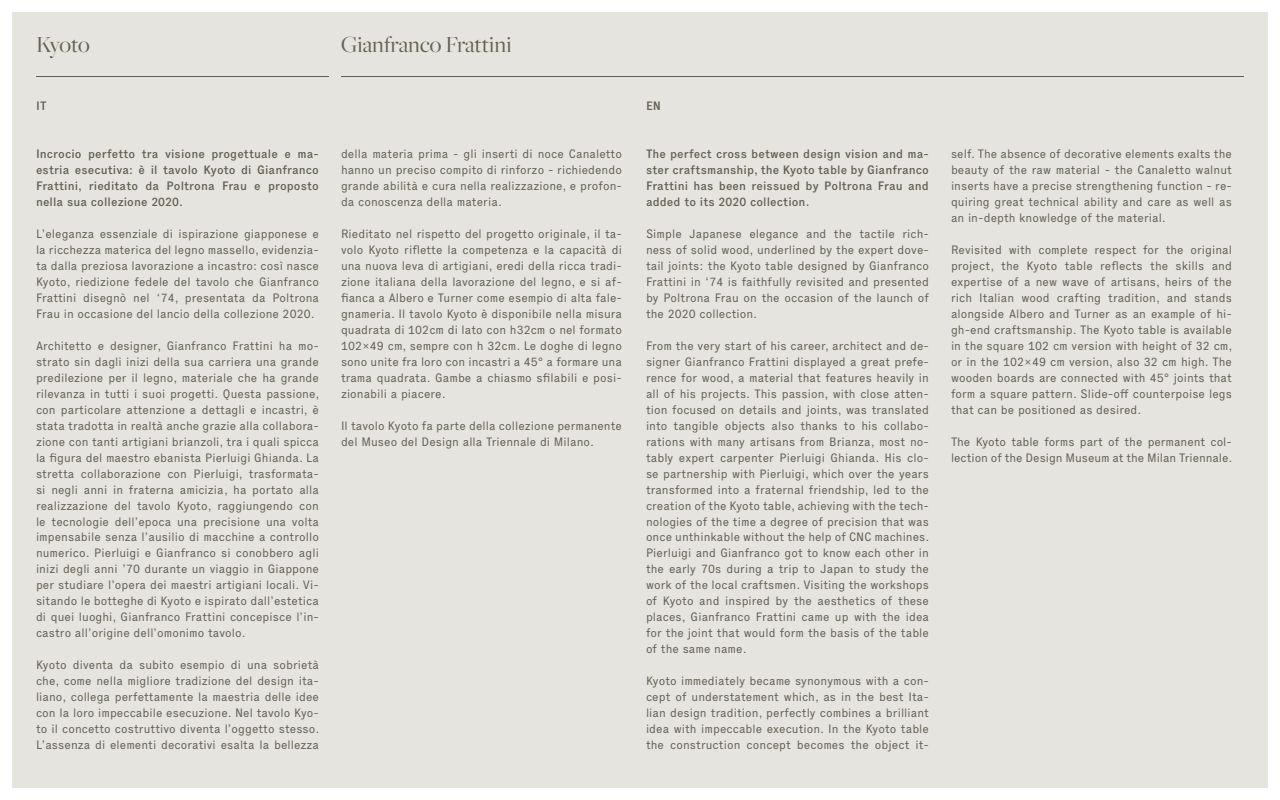
<style>
.page{position:relative;width:1280px;height:800px;background:#fff}
.page>*{position:absolute;margin:0;border:0;box-sizing:border-box;transform-origin:0 0}
.t1{font:24px "Freight Big Pro";color:#6f6d60}
.t2{font:12px/16px "Executive";letter-spacing:.005em;color:#6f6d60;text-align:justify}
.t3{font:500 12px/16px "Executive";letter-spacing:.005em;color:#6f6d60;text-align:justify}
</style>
<div class="page">
<div style="left:12px;top:12px;width:1256px;height:776px;background:#e6e4de"></div>
<hr style="left:36px;top:76px;width:293px;height:1px;background:#6f6d60">
<hr style="left:341px;top:76px;width:903px;height:1px;background:#6f6d60">
<h1 class="t1" style="left:36px;top:29px;width:55px">Kyoto</h1>
<h1 class="t1" style="left:341px;top:29px;width:172px">Gianfranco Frattini</h1>
<p class="t3" style="left:36px;top:97px;width:12px">IT</p>
<p class="t3" style="left:36px;top:145px;width:285px">Incrocio perfetto tra visione progettuale e ma&shy;estria esecutiva: è il tavolo Kyoto di Gianfranco Frattini, rieditato da Poltrona Frau e proposto nella sua collezione 2020.</p>
<p class="t2" style="left:36px;top:225px;width:285px">L’eleganza essenziale di ispirazione giapponese e la ricchezza materica del legno massello, evidenzia&shy;ta dalla preziosa lavorazione a incastro: così nasce Kyoto, riedizione fedele del tavolo che Gianfranco Frattini disegnò nel ‘74, presentata da Poltrona Frau in occasione del lancio della collezione 2020.</p>
<p class="t2" style="left:36px;top:337px;width:285px">Architetto e designer, Gianfranco Frattini ha mo&shy;strato sin dagli inizi della sua carriera una grande predilezione per il legno, materiale che ha grande rilevanza in tutti i suoi progetti. Questa passione, con particolare attenzione a dettagli e incastri, è stata tradotta in realtà anche grazie alla collabora&shy;zione con tanti artigiani brianzoli, tra i quali spicca la figura del maestro ebanista Pierluigi Ghianda. La stretta collaborazione con Pierluigi, trasformata&shy;si negli anni in fraterna amicizia, ha portato alla realizzazione del tavolo Kyoto, raggiungendo con le tecnologie dell’epoca una precisione una volta impensabile senza l’ausilio di macchine a controllo numerico. Pierluigi e Gianfranco si conobbero agli inizi degli anni ’70 durante un viaggio in Giappone per studiare l’opera dei maestri artigiani locali. Vi&shy;sitando le botteghe di Kyoto e ispirato dall’estetica di quei luoghi, Gianfranco Frattini concepisce l’in&shy;castro all’origine dell’omonimo tavolo.</p>
<p class="t2" style="left:36px;top:657px;width:285px">Kyoto diventa da subito esempio di una sobrietà che, come nella migliore tradizione del design ita&shy;liano, collega perfettamente la maestria delle idee con la loro impeccabile esecuzione. Nel tavolo Kyo&shy;to il concetto costruttivo diventa l’oggetto stesso.<br>L’assenza di elementi decorativi esalta la bellezza</p>
<p class="t2" style="left:341px;top:145px;width:283px">della materia prima - gli inserti di noce Canaletto hanno un preciso compito di rinforzo - richiedendo grande abilità e cura nella realizzazione, e profon&shy;da conoscenza della materia.</p>
<p class="t2" style="left:341px;top:225px;width:283px">Rieditato nel rispetto del progetto originale, il ta&shy;volo Kyoto riflette la competenza e la capacità di una nuova leva di artigiani, eredi della ricca tradi&shy;zione italiana della lavorazione del legno, e si af&shy;fianca a Albero e Turner come esempio di alta fale&shy;gnameria. Il tavolo Kyoto è disponibile nella misura quadrata di 102cm di lato con h32cm o nel formato 102x49 cm, sempre con h 32cm. Le doghe di legno sono unite fra loro con incastri a 45° a formare una trama quadrata. Gambe a chiasmo sfilabili e posi&shy;zionabili a piacere.</p>
<p class="t2" style="left:341px;top:417px;width:282px">Il tavolo Kyoto fa parte della collezione permanente del Museo del Design alla Triennale di Milano.</p>
<p class="t3" style="left:646px;top:97px;width:16px">EN</p>
<p class="t3" style="left:646px;top:145px;width:285px">The perfect cross between design vision and ma&shy;ster craftsmanship, the Kyoto table by Gianfranco Frattini has been reissued by Poltrona Frau and added to its 2020 collection.</p>
<p class="t2" style="left:646px;top:225px;width:285px">Simple Japanese elegance and the tactile rich&shy;ness of solid wood, underlined by the expert dove&shy;tail joints: the Kyoto table designed by Gianfranco Frattini in ‘74 is faithfully revisited and presented by Poltrona Frau on the occasion of the launch of the 2020 collection.</p>
<p class="t2" style="left:646px;top:337px;width:285px">From the very start of his career, architect and de&shy;signer Gianfranco Frattini displayed a great prefe&shy;rence for wood, a material that features heavily in all of his projects. This passion, with close atten&shy;tion focused on details and joints, was translated into tangible objects also thanks to his collabo&shy;rations with many artisans from Brianza, most no&shy;tably expert carpenter Pierluigi Ghianda. His clo&shy;se partnership with Pierluigi, which over the years transformed into a fraternal friendship, led to the creation of the Kyoto table, achieving with the tech&shy;nologies of the time a degree of precision that was once unthinkable without the help of CNC machines.<br>Pierluigi and Gianfranco got to know each other in the early 70s during a trip to Japan to study the work of the local craftsmen. Visiting the workshops of Kyoto and inspired by the aesthetics of these places, Gianfranco Frattini came up with the idea for the joint that would form the basis of the table of the same name.</p>
<p class="t2" style="left:646px;top:673px;width:285px">Kyoto immediately became synonymous with a con&shy;cept of understatement which, as in the best Ita&shy;lian design tradition, perfectly combines a brilliant idea with impeccable execution. In the Kyoto table the construction concept becomes the object it-</p>
<p class="t2" style="left:951px;top:145px;width:283px">self. The absence of decorative elements exalts the beauty of the raw material - the Canaletto walnut inserts have a precise strengthening function - re&shy;quiring great technical ability and care as well as an in-depth knowledge of the material.</p>
<p class="t2" style="left:951px;top:241px;width:283px">Revisited with complete respect for the original project, the Kyoto table reflects the skills and expertise of a new wave of artisans, heirs of the rich Italian wood crafting tradition, and stands alongside Albero and Turner as an example of hi&shy;gh-end craftsmanship. The Kyoto table is available in the square 102 cm version with height of 32 cm, or in the 102x49 cm version, also 32 cm high. The wooden boards are connected with 45° joints that form a square pattern. Slide-off counterpoise legs that can be positioned as desired.</p>
<p class="t2" style="left:951px;top:433px;width:283px">The Kyoto table forms part of the permanent col&shy;lection of the Design Museum at the Milan Triennale.</p>
</div>
